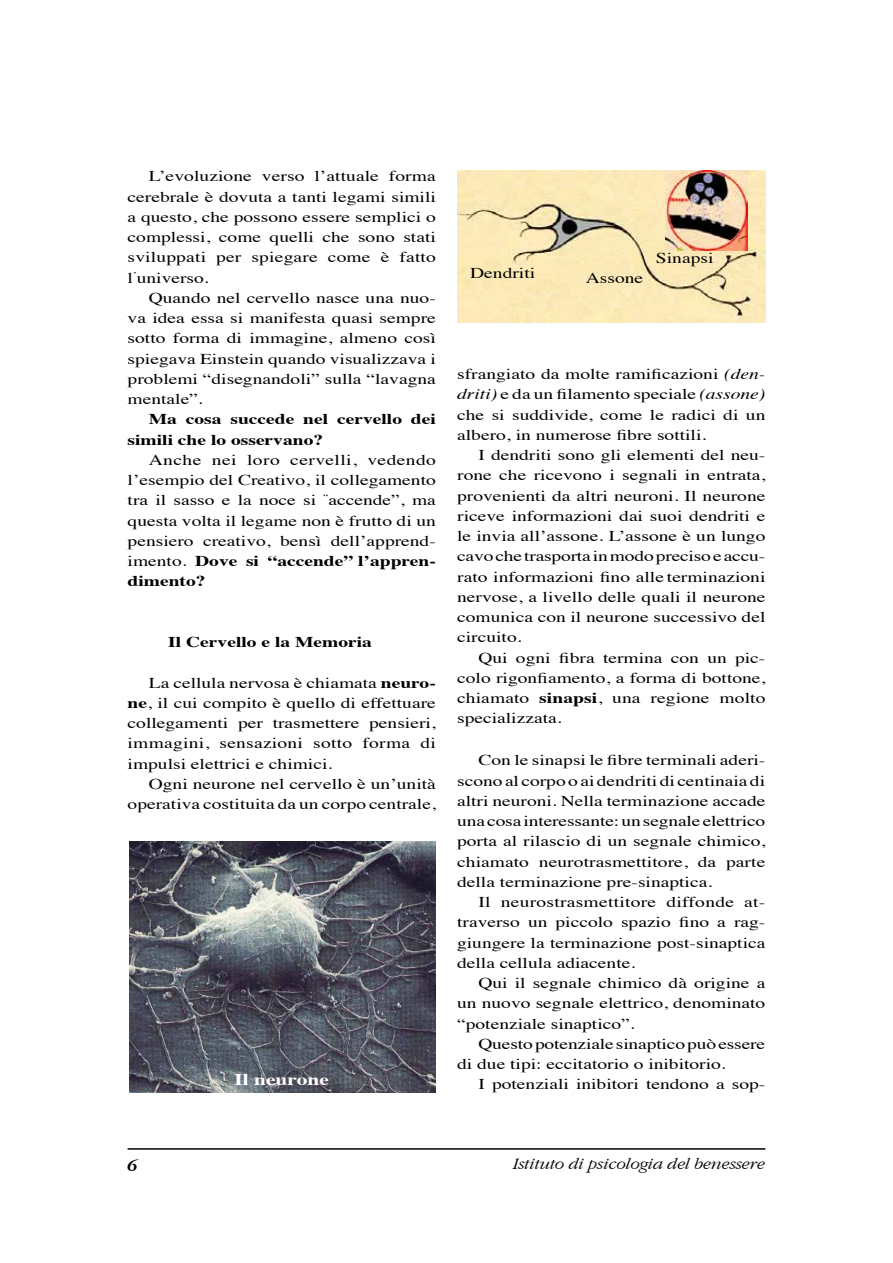
<style>
.page{position:relative;width:893px;height:1263px;background:#fff}
.page>*{position:absolute;margin:0;border:0;box-sizing:border-box;transform-origin:0 0}
.t1{font:italic 300 condensed 16.5px "Garamond";color:#000;scale:1.3 1}
.t2{font:700 16.5px "Times";color:#fff;scale:1.3 1}
.t3{font:italic 700 condensed 16.5px "Garamond";color:#000;scale:1.3 1}
.t4{font:15px/20.2px "Times";color:#000;text-align:justify;scale:1.3 1}
.t5{font:700 15px/20.2px "Times";color:#000;scale:1.3 1}
.s1{font-weight:700}
.s2{font-style:italic}
</style>
<div class="page">
<hr style="left:128px;top:1148px;width:637px;height:2px;background:#000">
<img style="left:129px;top:841px;width:307px;height:252px">
<img style="left:457px;top:170px;width:308px;height:153px">
<img style="left:666px;top:170px;width:82px;height:80px">
<p class="t4" style="left:128px;top:165px;width:239px;text-indent:21px">L’evoluzione verso l’attuale forma cerebrale è dovuta a tanti legami simili a questo, che possono essere semplici o complessi, come quelli che sono stati sviluppati per spiegare come è fatto l<sup>’</sup>universo.</p>
<p class="t4" style="left:128px;top:286px;width:239px;text-indent:21px">Quando nel cervello nasce una nuo&shy;va idea essa si manifesta quasi sempre sotto forma di immagine, almeno così spiegava Einstein quando visualizzava i problemi “disegnandoli” sulla “lavagna mentale”.</p>
<p class="t5" style="left:128px;top:408px;width:239px;text-indent:21px">Ma cosa succede nel cervello dei simili che lo osservano?</p>
<p class="t4" style="left:128px;top:448px;width:239px;text-indent:21px">Anche nei loro cervelli, vedendo l’esempio del Creativo, il collegamento tra il sasso e la noce si <sup>“</sup>accende”, ma questa volta il legame non è frutto di un pensiero creativo, bensì dell’apprend&shy;imento. <span class="s1">Dove si “accende” l’appren&shy;dimento?</span></p>
<p class="t5" style="left:168px;top:630px;width:158px">Il Cervello e la Memoria</p>
<p class="t4" style="left:128px;top:671px;width:239px;text-indent:21px">La cellula nervosa è chiamata <span class="s1">neuro&shy;ne</span>, il cui compito è quello di effettuare collegamenti per trasmettere pensieri, immagini, sensazioni sotto forma di impulsi elettrici e chimici.</p>
<p class="t4" style="left:128px;top:772px;width:239px;text-align:right">Ogni neurone nel cervello è un’unità operativa costituita da un corpo centrale,</p>
<p class="t2" style="left:235px;top:1064px;width:74px">Il neurone</p>
<p class="t4" style="left:470px;top:262px;width:51px">Dendriti</p>
<p class="t4" style="left:586px;top:267px;width:46px">Assone</p>
<p class="t4" style="left:656px;top:247px;width:46px">Sinapsi</p>
<p class="t4" style="left:457px;top:363px;width:239px">sfrangiato da molte ramificazioni <span class="s2">(den&shy;driti)</span> e da un filamento speciale <span class="s2">(assone) </span>che si suddivide, come le radici di un albero, in numerose fibre sottili.</p>
<p class="t4" style="left:457px;top:444px;width:239px;text-indent:21px">I dendriti sono gli elementi del neu&shy;rone che ricevono i segnali in entrata, provenienti da altri neuroni. Il neurone riceve informazioni dai suoi dendriti e le invia all’assone. L’assone è un lungo cavo che trasporta in modo preciso e accu&shy;rato informazioni fino alle terminazioni nervose, a livello delle quali il neurone comunica con il neurone successivo del circuito.</p>
<p class="t4" style="left:457px;top:646px;width:239px;text-indent:21px">Qui ogni fibra termina con un pic&shy;colo rigonfiamento, a forma di bottone, chiamato <span class="s1">sinapsi</span>, una regione molto specializzata.</p>
<p class="t4" style="left:457px;top:749px;width:239px;text-indent:21px">Con le sinapsi le fibre terminali aderi&shy;scono al corpo o ai dendriti di centinaia di altri neuroni. Nella terminazione accade una cosa interessante: un segnale elettrico porta al rilascio di un segnale chimico, chiamato neurotrasmettitore, da parte della terminazione pre-sinaptica.</p>
<p class="t4" style="left:457px;top:890px;width:239px;text-indent:21px">Il neurostrasmettitore diffonde at&shy;traverso un piccolo spazio fino a rag&shy;giungere la terminazione post-sinaptica della cellula adiacente.</p>
<p class="t4" style="left:457px;top:971px;width:239px;text-indent:21px">Qui il segnale chimico dà origine a un nuovo segnale elettrico, denominato “potenziale sinaptico”.</p>
<p class="t4" style="left:457px;top:1032px;width:239px;text-indent:21px">Questo potenziale sinaptico può essere di due tipi: eccitatorio o inibitorio.</p>
<p class="t4" style="left:478px;top:1073px;width:222px">I potenziali inibitori tendono a sop-</p>
<p class="t3" style="left:128px;top:1157px;width:9px">6</p>
<p class="t1" style="left:513px;top:1154px;width:195px">Istituto di psicologia del benessere</p>
</div>
